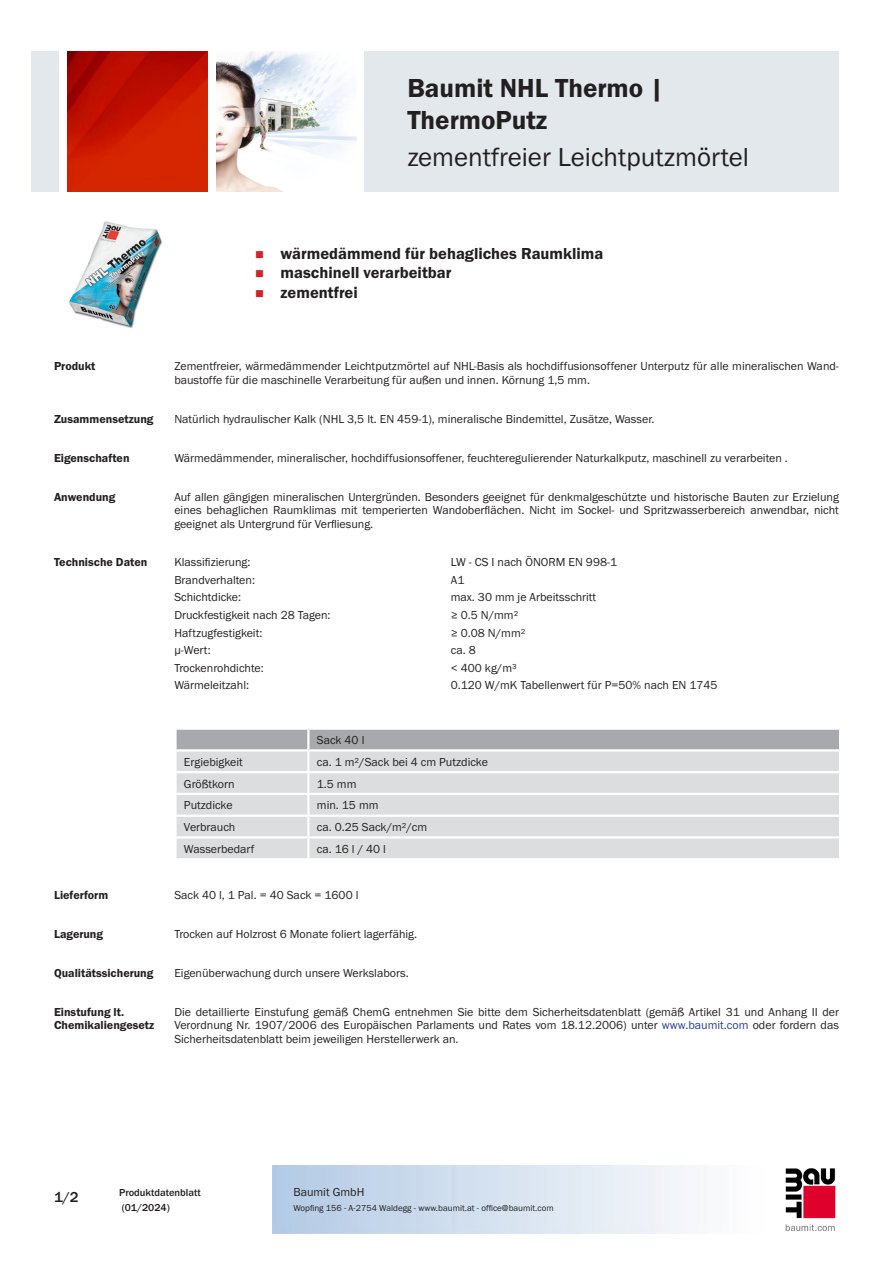
<style>
.page{position:relative;width:893px;height:1263px;background:#fff}
.page>*{position:absolute;margin:0;border:0;box-sizing:border-box;transform-origin:0 0}
.PDS_Produktname_Land{font:27px "BM Franklin Gothic URW Boo";color:#231f20}
.PDS_Produktname{font:27px/32.4px "BM Franklin Gothic URW Dem";color:#231f20}
.t1{font:16.5px "BM Franklin Gothic URW Dem";color:#231f20}
.t2{font:500 15px "BM Franklin Gothic URW";color:#231f20}
.PDS_Standard{font:12px/13.5px "BM Franklin Gothic URW Boo";color:#231f20;text-align:justify}
.PDS_Standard_linksbü{font:12px "BM Franklin Gothic URW Boo";color:#231f20}
.PDS_Header{font:12px/13.5px "BM Franklin Gothic URW Dem";color:#231f20}
.t3{font:500 10.5px/15px "BM Franklin Gothic URW";color:#231f20}
.t4{font:9px "BM Franklin Gothic URW Boo";color:#231f20}
.s1{color:#253f8e}
</style>
<div class="page">
<img style="left:785px;top:1168px;width:51px;height:63px">
<div style="left:32px;top:51px;width:27px;height:140px;background:#e2e8eb"></div>
<img style="left:68px;top:52px;width:140px;height:139px">
<img style="left:216px;top:51px;width:141px;height:140px">
<div style="left:365px;top:51px;width:474px;height:140px;background:#e2e8eb"></div>
<img style="left:69px;top:221px;width:93px;height:107px">
<div style="left:177px;top:751px;width:662px;height:107px;background:#dcdddf"></div>
<div style="left:176px;top:729px;width:664px;height:20px;background:#a8a9ad"></div>
<hr style="left:307px;top:751px;width:2px;height:20px;background:#fff">
<hr style="left:174px;top:771px;width:134px;height:2px;background:#fff">
<hr style="left:308px;top:771px;width:533px;height:2px;background:#fff">
<hr style="left:307px;top:773px;width:2px;height:20px;background:#fff">
<hr style="left:174px;top:793px;width:134px;height:2px;background:#fff">
<hr style="left:308px;top:793px;width:533px;height:2px;background:#fff">
<hr style="left:174px;top:814px;width:134px;height:3px;background:#fff">
<hr style="left:308px;top:814px;width:533px;height:3px;background:#fff">
<svg style="left:307px;top:795px;width:2px;height:41px"></svg>
<hr style="left:174px;top:836px;width:134px;height:2px;background:#fff">
<hr style="left:308px;top:836px;width:533px;height:2px;background:#fff">
<hr style="left:307px;top:838px;width:2px;height:20px;background:#fff">
<p class="PDS_Produktname" style="left:407px;top:72px;width:258px">Baumit NHL Thermo |<br>ThermoPutz</p>
<p class="PDS_Produktname_Land" style="left:407px;top:140px;width:343px">zementfreier Leichtputzmörtel</p>
<p class="t1" style="left:281px;top:243px;width:324px">wärmedämmend für behagliches Raumklima</p>
<p class="t1" style="left:281px;top:263px;width:172px">maschinell verarbeitbar</p>
<p class="t1" style="left:281px;top:282px;width:79px">zementfrei</p>
<p class="PDS_Header" style="left:54px;top:360px;width:43px">Produkt</p>
<p class="PDS_Standard" style="left:174px;top:360px;width:666px">Zementfreier, wärmedämmender Leichtputzmörtel auf NHL-Basis als hochdiffusionsoffener Unterputz für alle mineralischen Wand&shy;baustoffe für die maschinelle Verarbeitung für außen und innen. Körnung 1,5 mm.</p>
<p class="PDS_Header" style="left:54px;top:412px;width:101px">Zusammensetzung</p>
<p class="PDS_Standard" style="left:174px;top:412px;width:482px">Natürlich hydraulischer Kalk (NHL 3,5 lt. EN 459-1), mineralische Bindemittel, Zusätze, Wasser.</p>
<p class="PDS_Header" style="left:54px;top:451px;width:77px">Eigenschaften</p>
<p class="PDS_Standard" style="left:174px;top:451px;width:615px">Wärmedämmender, mineralischer, hochdiffusionsoffener, feuchteregulierender Naturkalkputz, maschinell zu verarbeiten .</p>
<p class="PDS_Header" style="left:54px;top:490px;width:63px">Anwendung</p>
<p class="PDS_Standard" style="left:174px;top:490px;width:666px">Auf allen gängigen mineralischen Untergründen. Besonders geeignet für denkmalgeschützte und historische Bauten zur Erzielung eines behaglichen Raumklimas mit temperierten Wandoberflächen. Nicht im Sockel- und Spritzwasserbereich anwendbar, nicht geeignet als Untergrund für Verfliesung.</p>
<p class="PDS_Header" style="left:54px;top:556px;width:95px">Technische Daten</p>
<p class="PDS_Standard_linksbü" style="left:174px;top:555px;width:78px">Klassifizierung:</p>
<p class="PDS_Standard_linksbü" style="left:451px;top:555px;width:168px">LW - CS I nach ÖNORM EN 998-1</p>
<p class="PDS_Standard_linksbü" style="left:174px;top:572px;width:82px">Brandverhalten:</p>
<p class="PDS_Standard_linksbü" style="left:451px;top:572px;width:15px">A1</p>
<p class="PDS_Standard_linksbü" style="left:174px;top:590px;width:68px">Schichtdicke:</p>
<p class="PDS_Standard_linksbü" style="left:451px;top:590px;width:147px">max. 30 mm je Arbeitsschritt</p>
<p class="PDS_Standard_linksbü" style="left:174px;top:607px;width:158px">Druckfestigkeit nach 28 Tagen:</p>
<p class="PDS_Standard_linksbü" style="left:451px;top:607px;width:69px">≥ 0.5 N/mm²</p>
<p class="PDS_Standard_linksbü" style="left:174px;top:625px;width:90px">Haftzugfestigkeit:</p>
<p class="PDS_Standard_linksbü" style="left:451px;top:625px;width:76px">≥ 0.08 N/mm²</p>
<p class="PDS_Standard_linksbü" style="left:174px;top:642px;width:38px">μ-Wert:</p>
<p class="PDS_Standard_linksbü" style="left:451px;top:642px;width:26px">ca. 8</p>
<p class="PDS_Standard_linksbü" style="left:174px;top:660px;width:91px">Trockenrohdichte:</p>
<p class="PDS_Standard_linksbü" style="left:451px;top:660px;width:68px">&lt; 400 kg/m³</p>
<p class="PDS_Standard_linksbü" style="left:174px;top:678px;width:76px">Wärmeleitzahl:</p>
<p class="PDS_Standard_linksbü" style="left:451px;top:678px;width:268px">0.120 W/mK Tabellenwert für P=50% nach EN 1745</p>
<p class="PDS_Standard_linksbü" style="left:317px;top:732px;width:49px">Sack 40 l</p>
<p class="PDS_Standard_linksbü" style="left:184px;top:754px;width:60px">Ergiebigkeit</p>
<p class="PDS_Standard_linksbü" style="left:317px;top:754px;width:172px">ca. 1 m²/Sack bei 4 cm Putzdicke</p>
<p class="PDS_Standard_linksbü" style="left:184px;top:776px;width:52px">Größtkorn</p>
<p class="PDS_Standard_linksbü" style="left:317px;top:776px;width:41px">1.5 mm</p>
<p class="PDS_Standard_linksbü" style="left:184px;top:798px;width:50px">Putzdicke</p>
<p class="PDS_Standard_linksbü" style="left:317px;top:798px;width:63px">min. 15 mm</p>
<p class="PDS_Standard_linksbü" style="left:184px;top:820px;width:53px">Verbrauch</p>
<p class="PDS_Standard_linksbü" style="left:317px;top:820px;width:112px">ca. 0.25 Sack/m²/cm</p>
<p class="PDS_Standard_linksbü" style="left:184px;top:841px;width:72px">Wasserbedarf</p>
<p class="PDS_Standard_linksbü" style="left:317px;top:841px;width:71px">ca. 16 l / 40 l</p>
<p class="PDS_Header" style="left:54px;top:889px;width:56px">Lieferform</p>
<p class="PDS_Standard" style="left:174px;top:889px;width:186px">Sack 40 l, 1 Pal. = 40 Sack = 1600 l</p>
<p class="PDS_Header" style="left:54px;top:928px;width:51px">Lagerung</p>
<p class="PDS_Standard" style="left:174px;top:928px;width:244px">Trocken auf Holzrost 6 Monate foliert lagerfähig.</p>
<p class="PDS_Header" style="left:54px;top:966px;width:101px">Qualitätssicherung</p>
<p class="PDS_Standard" style="left:174px;top:966px;width:236px">Eigenüberwachung durch unsere Werkslabors.</p>
<p class="PDS_Header" style="left:54px;top:1005px;width:102px">Einstufung lt.<br>Chemikaliengesetz</p>
<p class="PDS_Standard" style="left:174px;top:1005px;width:666px">Die detaillierte Einstufung gemäß ChemG entnehmen Sie bitte dem Sicherheitsdatenblatt (gemäß Artikel 31 und Anhang II der Verordnung Nr. 1907/2006 des Europäischen Parlaments und Rates vom 18.12.2006) unter <span class="s1">www.baumit.com</span> oder fordern das Sicherheitsdatenblatt beim jeweiligen Herstellerwerk an.</p>
<p class="t2" style="left:54px;top:1188px;width:26px">1/2</p>
<p class="t3" style="left:119px;top:1185px;width:83px">Produktdatenblatt (01/2024)</p>
<p class="PDS_Standard" style="left:293px;top:1185px;width:73px">Baumit GmbH</p>
<p class="t4" style="left:293px;top:1202px;width:262px">Wopfing 156 - A-2754 Waldegg - www.baumit.at - office@baumit.com</p>
</div>
